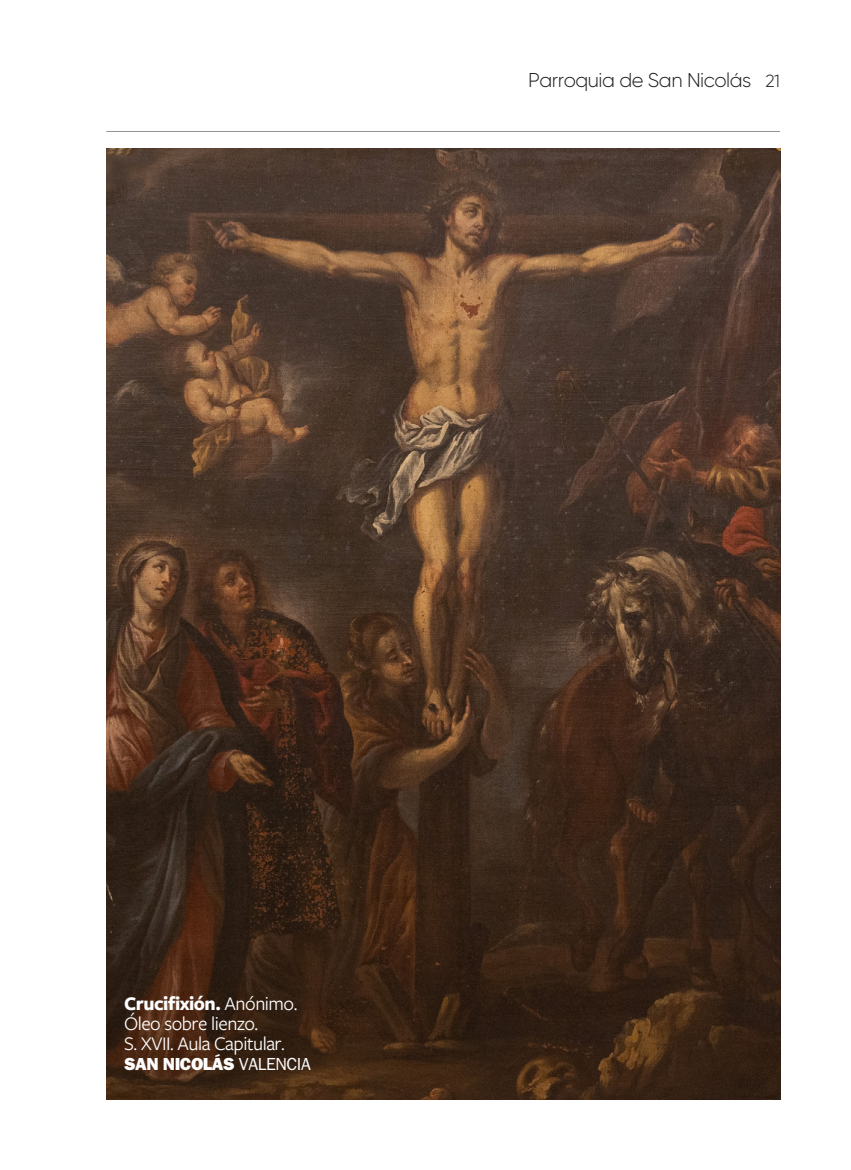
<style>
.page{position:relative;width:851px;height:1170px;background:#fff}
.page>*{position:absolute;margin:0;border:0;box-sizing:border-box;transform-origin:0 0}
.t1{font:20px/20px "Freight Sans Pro";letter-spacing:-.025em;color:#fff}
.t2{font:300 20px "Gilroy";letter-spacing:-.025em;color:#231f20}
.t3{font:17.5px "ITC Franklin Gothic Std Hvy";letter-spacing:-.025em;color:#fff}
.s1{font-size:17.5px}
.s2{font-weight:700}
.s3{font-family:"ITC Franklin Gothic Std"}
</style>
<div class="page">
<hr style="left:106px;top:131px;width:674px;height:1px;background:#919396">
<img style="left:106px;top:148px;width:674px;height:950px">
<p class="t2" style="left:528px;top:68px;width:253px">Parroquia de San Nicolás <span class="s1">21</span></p>
<p class="t1" style="left:124px;top:992px;width:175px"><span class="s2">Crucifixión.</span> Anónimo.<br>Óleo sobre lienzo.<br>S. XVII. Aula Capitular.</p>
<p class="t3" style="left:124px;top:1053px;width:188px">SAN NICOLÁS <span class="s3">VALENCIA</span></p>
</div>
